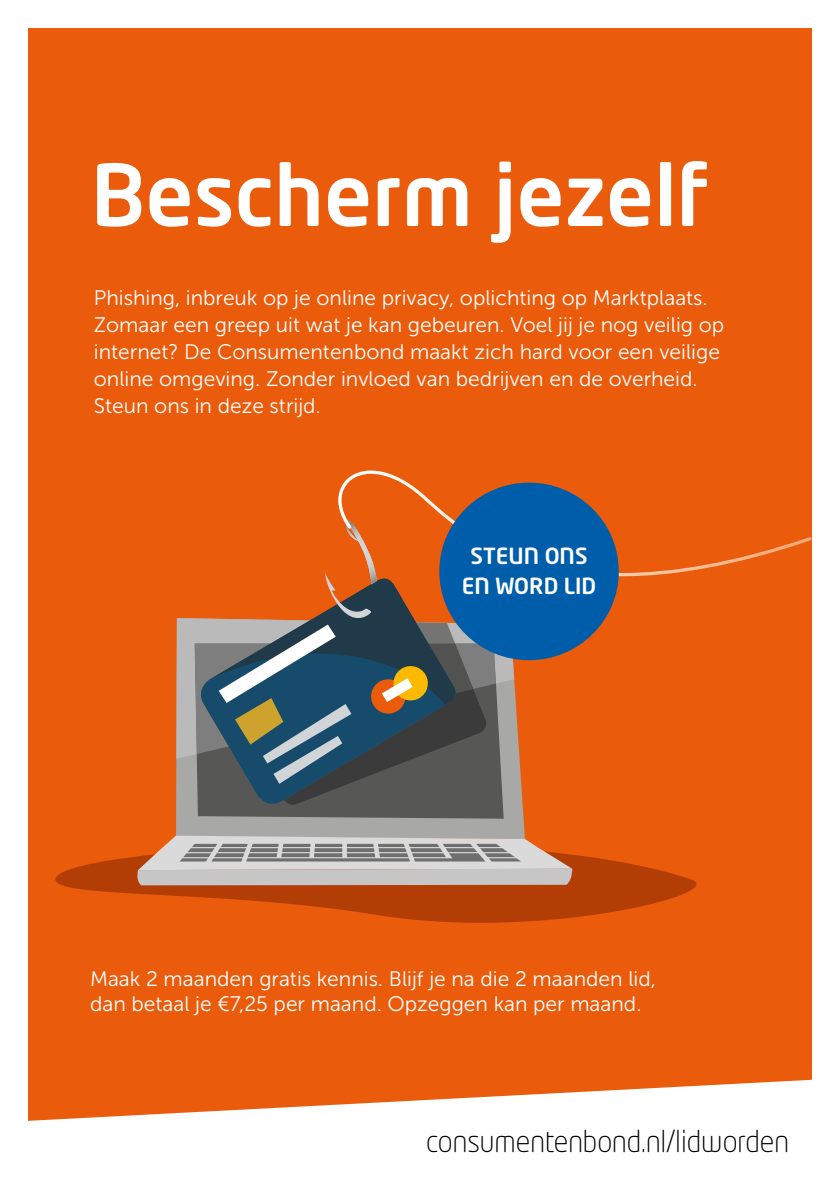
<style>
.page{position:relative;width:840px;height:1191px;background:#fff}
.page>*{position:absolute;margin:0;border:0;box-sizing:border-box;transform-origin:0 0}
.t1{font:500 84px "Neo Tech";color:#fff}
.t2{font:300 30px "Neo Tech Std";color:#000;scale:.95 1}
.t3{font:500 22px/30px "Neo Tech";color:#fff;text-align:center}
.t4{font:21px/27px "Museo Sans 300";color:#fff}
</style>
<div class="page">
<div style="left:28px;top:28px;width:783px;height:1122px;background:#ea5b0b"></div>
<svg style="left:55px;top:854px;width:642px;height:68px;fill:#b23e06"></svg>
<svg style="left:28px;top:1078px;width:784px;height:72px;fill:#fff"></svg>
<svg style="left:176px;top:659px;width:348px;height:176px;background:#ae9f96"></svg>
<svg style="left:194px;top:758px;width:309px;height:60px;background:#5e5e5d"></svg>
<svg style="left:135px;top:835px;width:437px;height:50px;background:#beb2ac"></svg>
<svg style="left:176px;top:618px;width:338px;height:140px;background:#b0aeac"></svg>
<div style="left:194px;top:804px;width:265px;height:6px;background:#575756"></div>
<svg style="left:338px;top:470px;width:473px;height:106px"></svg>
<svg style="left:194px;top:520px;width:301px;height:284px"></svg>
<div style="left:439px;top:482px;width:179px;height:178px;background:#005da9;border-radius:50%"></div>
<h1 class="t1" style="left:91px;top:142px;width:619px">Bescherm jezelf</h1>
<p class="t4" style="left:94px;top:284px;width:631px">Phishing, inbreuk op je online privacy, oplichting op Marktplaats.<br>Zomaar een greep uit wat je kan gebeuren. Voel jij je nog veilig op internet? De Consumentenbond maakt zich hard voor een veilige online omgeving. Zonder invloed van bedrijven en de overheid.<br>Steun ons in deze strijd.</p>
<p class="t3" style="left:461px;top:540px;width:136px">STEUN ONS<br>EN WORD LID</p>
<p class="t4" style="left:90px;top:966px;width:567px;line-height:25.2px">Maak 2 maanden gratis kennis. Blijf je na die 2 maanden lid, dan betaal je €7,25 per maand. Opzeggen kan per maand.</p>
<h2 class="t2" style="left:426px;top:1123px;width:383px">consumentenbond.nl/lidworden</h2>
</div>
